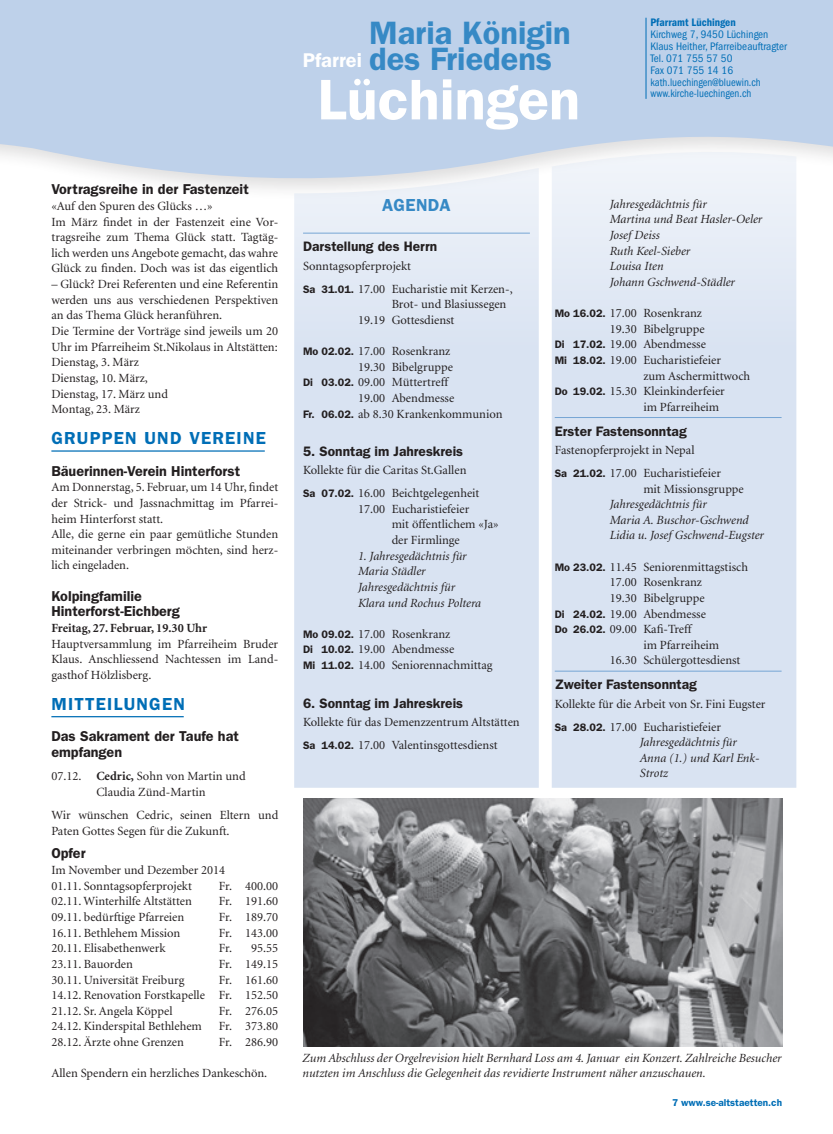
<style>
.page{position:relative;width:833px;height:1134px;background:#fff}
.page>*{position:absolute;margin:0;border:0;box-sizing:border-box;transform-origin:0 0}
.t1{font:600 57.5px "Franklin Gothic LT";color:#fff}
.t2{font:600 32.5px/26.9px "Franklin Gothic LT";color:#3689c5}
.t3{font:600 17.5px "Franklin Gothic LT";letter-spacing:.07em;color:#006eb6}
.t4{font:600 17.5px "Franklin Gothic LT";letter-spacing:.02em;color:#3689c5}
.t5{font:600 14.38px/15.6px "Franklin Gothic LT";color:#231f20}
.t6{font:600 13.75px "Franklin Gothic LT";color:#231f20}
.t7{font:12.5px/15.6px "Minion LT";color:#231f20}
.t8{font:italic 12.5px/15.6px "Minion LT";color:#231f20}
.t9{font:700 12.5px "Minion LT";color:#231f20}
.t10{font:condensed 11.25px/11.9px "Franklin Gothic LT";letter-spacing:.005em;color:#006eb6}
.t11{font:600 condensed 11.25px "Franklin Gothic LT";letter-spacing:.005em;color:#006eb6}
.t12{font:600 10px "Franklin Gothic LT";color:#006eb6}
.s1{font-weight:700}
.s2{font-size:20px;color:#fff}
.s3{font-family:"Franklin Gothic LT";font-weight:600;font-size:10.88px}
</style>
<div class="page">
<svg style="left:0;top:0;width:833px;height:190px;background:#c2d3ea"></svg>
<hr style="left:646px;top:18px;width:1px;height:81px;background:#006eb6">
<hr style="left:51px;top:450px;width:214px;height:2px;background:#006eb6">
<hr style="left:51px;top:716px;width:133px;height:1px;background:#006eb6">
<img style="left:303px;top:798px;width:479px;height:248px">
<svg style="left:294px;top:168px;width:245px;height:620px;background:#dbe5f2"></svg>
<svg style="left:552px;top:151px;width:244px;height:637px;background:#dce5f3"></svg>
<hr style="left:303px;top:233px;width:227px;height:1px;background:#76a5d4">
<hr style="left:555px;top:417px;width:226px;height:1px;background:#76a5d4">
<hr style="left:555px;top:671px;width:226px;height:1px;background:#76a5d4">
<p class="t5" style="left:51px;top:182px;width:199px">Vortragsreihe in der Fastenzeit</p>
<p class="t7" style="left:51px;top:199px;width:228px">«Auf den Spuren des Glücks …»<br>Im März findet in der Fastenzeit eine Vor&shy;tragsreihe zum Thema Glück statt. Tagtäg&shy;lich werden uns Angebote gemacht, das wahre Glück zu finden. Doch was ist das eigentlich</p>
<p class="t7" style="left:51px;top:277px;width:228px">– Glück? Drei Referenten und eine Referentin werden uns aus verschiedenen Perspektiven an das Thema Glück heranführen.<br>Die Termine der Vorträge sind jeweils um 20<br>Uhr im Pfarreiheim St.Nikolaus in Altstätten:<br>Dienstag, 3. März<br>Dienstag, 10. März,<br>Dienstag, 17. März und<br>Montag, 23. März</p>
<h3 class="t3" style="left:51px;top:428px;width:216px">GRUPPEN UND VEREINE</h3>
<p class="t5" style="left:51px;top:463px;width:190px">Bäuerinnen-Verein Hinterforst</p>
<p class="t7" style="left:51px;top:480px;width:228px">Am Donnerstag, 5. Februar, um 14 Uhr, findet der Strick- und Jassnachmittag im Pfarrei&shy;heim Hinterforst statt.<br>Alle, die gerne ein paar gemütliche Stunden miteinander verbringen möchten, sind herz&shy;lich eingeladen.</p>
<p class="t5" style="left:51px;top:588px;width:130px">Kolpingfamilie<br>Hinterforst-Eichberg</p>
<p class="t9" style="left:51px;top:621px;width:157px">Freitag, 27. Februar, 19.30 Uhr</p>
<p class="t7" style="left:51px;top:636px;width:228px;text-align:justify">Hauptversammlung im Pfarreiheim Bruder Klaus. Anschliessend Nachtessen im Land&shy;gasthof Hölzlisberg.</p>
<h3 class="t3" style="left:51px;top:694px;width:135px">MITTEILUNGEN</h3>
<p class="t5" style="left:51px;top:728px;width:189px">Das Sakrament der Taufe hat empfangen</p>
<p class="t7" style="left:51px;top:769px;width:196px;text-align:center">07.12. <span class="s1">Cedric,</span> Sohn von Martin und<br>Claudia Zünd-Martin</p>
<p class="t7" style="left:51px;top:808px;width:228px">Wir wünschen Cedric, seinen Eltern und<br>Paten Gottes Segen für die Zukunft.</p>
<p class="t5" style="left:51px;top:846px;width:36px">Opfer</p>
<p class="t7" style="left:51px;top:863px;width:175px">Im November und Dezember 2014<br>01.11. Sonntagsopferprojekt</p>
<p class="t7" style="left:219px;top:878px;width:61px">Fr. 400.00</p>
<p class="t7" style="left:51px;top:894px;width:142px">02.11. Winterhilfe Altstätten</p>
<p class="t7" style="left:219px;top:894px;width:61px">Fr. 191.60</p>
<p class="t7" style="left:51px;top:910px;width:134px">09.11. bedürftige Pfarreien</p>
<p class="t7" style="left:219px;top:910px;width:61px">Fr. 189.70</p>
<p class="t7" style="left:51px;top:925px;width:130px">16.11. Bethlehem Mission</p>
<p class="t7" style="left:219px;top:925px;width:61px">Fr. 143.00</p>
<p class="t7" style="left:51px;top:941px;width:116px">20.11. Elisabethenwerk</p>
<p class="t7" style="left:219px;top:941px;width:61px">Fr. 95.55</p>
<p class="t7" style="left:51px;top:956px;width:83px">23.11. Bauorden</p>
<p class="t7" style="left:219px;top:956px;width:61px">Fr. 149.15</p>
<p class="t7" style="left:51px;top:972px;width:134px">30.11. Universität Freiburg</p>
<p class="t7" style="left:51px;top:972px;width:228px;text-align:justify;text-indent:167px">Fr. 161.60<br>14.12. Renovation Forstkapelle Fr. 152.50<br>21.12. Sr. Angela Köppel</p>
<p class="t7" style="left:219px;top:1003px;width:61px">Fr. 276.05</p>
<p class="t7" style="left:51px;top:1019px;width:152px">24.12. Kinderspital Bethlehem</p>
<p class="t7" style="left:219px;top:1019px;width:61px">Fr. 373.80</p>
<p class="t7" style="left:51px;top:1035px;width:134px">28.12. Ärzte ohne Grenzen</p>
<p class="t7" style="left:219px;top:1035px;width:61px">Fr. 286.90</p>
<p class="t7" style="left:51px;top:1066px;width:217px">Allen Spendern ein herzliches Dankeschön.</p>
<h2 class="t2" style="left:303px;top:19px;width:269px;text-indent:66px">Maria Königin<br><span class="s2">Pfarrei</span> des Friedens</h2>
<p class="t11" style="left:650px;top:16px;width:87px">Pfarramt Lüchingen</p>
<p class="t10" style="left:650px;top:28px;width:138px">Kirchweg 7, 9450 Lüchingen<br>Klaus Heither, Pfarreibeauftragter<br>Tel. 071 755 57 50<br>Fax 071 755 14 16 kath.luechingen@bluewin.ch www.kirche-luechingen.ch</p>
<h1 class="t1" style="left:318px;top:66px;width:264px">Lüchingen</h1>
<h3 class="t4" style="left:382px;top:195px;width:70px">AGENDA</h3>
<p class="t6" style="left:303px;top:238px;width:136px">Darstellung des Herrn</p>
<p class="t7" style="left:303px;top:255px;width:211px;line-height:22.8px">Sonntagsopferprojekt<br><span class="s3">Sa 31.01.</span> 17.00 Eucharistie mit Kerzen-,</p>
<p class="t7" style="left:358px;top:297px;width:150px;text-indent:34px">Brot- und Blasiussegen<br>19.19 Gottesdienst</p>
<p class="t7" style="left:303px;top:344px;width:149px"><span class="s3">Mo 02.02.</span> 17.00 Rosenkranz</p>
<p class="t7" style="left:358px;top:359px;width:96px">19.30 Bibelgruppe</p>
<p class="t7" style="left:303px;top:375px;width:147px"><span class="s3">Di 03.02.</span> 09.00 Müttertreff</p>
<p class="t7" style="left:358px;top:391px;width:98px">19.00 Abendmesse</p>
<p class="t7" style="left:303px;top:406px;width:201px"><span class="s3">Fr. 06.02.</span> ab 8.30 Krankenkommunion</p>
<p class="t6" style="left:303px;top:443px;width:162px">5. Sonntag im Jahreskreis</p>
<p class="t7" style="left:303px;top:459px;width:178px;line-height:22.8px">Kollekte für die Caritas St.Gallen<br><span class="s3">Sa 07.02.</span> 16.00 Beichtgelegenheit</p>
<p class="t7" style="left:392px;top:501px;width:109px;text-indent:-34px">17.00 Eucharistiefeier<br>mit öffentlichem «Ja» der Firmlinge</p>
<p class="t8" style="left:358px;top:548px;width:125px">1. Jahresgedächtnis für<br>Maria Städler<br>Jahresgedächtnis für<br>Klara und Rochus Poltera</p>
<p class="t7" style="left:303px;top:626px;width:191px"><span class="s3">Mo 09.02.</span> 17.00 Rosenkranz<br><span class="s3">Di 10.02.</span> 19.00 Abendmesse<br><span class="s3">Mi 11.02.</span> 14.00 Seniorennachmittag</p>
<p class="t6" style="left:303px;top:695px;width:162px">6. Sonntag im Jahreskreis</p>
<p class="t7" style="left:303px;top:711px;width:218px;line-height:22.8px">Kollekte für das Demenzzentrum Altstätten<br><span class="s3">Sa 14.02.</span> 17.00 Valentinsgottesdienst</p>
<p class="t8" style="left:609px;top:196px;width:154px">Jahresgedächtnis für<br>Martina und Beat Hasler-Oeler<br>Josef Deiss<br>Ruth Keel-Sieber<br>Louisa Iten<br>Johann Gschwend-Städler</p>
<p class="t7" style="left:555px;top:306px;width:149px"><span class="s3">Mo 16.02.</span> 17.00 Rosenkranz</p>
<p class="t7" style="left:609px;top:321px;width:96px">19.30 Bibelgruppe</p>
<p class="t7" style="left:555px;top:337px;width:153px"><span class="s3">Di 17.02.</span> 19.00 Abendmesse</p>
<p class="t7" style="left:555px;top:353px;width:168px"><span class="s3">Mi 18.02.</span> 19.00 Eucharistiefeier</p>
<p class="t7" style="left:643px;top:368px;width:108px">zum Aschermittwoch</p>
<p class="t7" style="left:555px;top:384px;width:172px"><span class="s3">Do 19.02.</span> 15.30 Kleinkinderfeier</p>
<p class="t7" style="left:643px;top:399px;width:77px">im Pfarreiheim</p>
<p class="t6" style="left:555px;top:423px;width:133px">Erster Fastensonntag</p>
<p class="t7" style="left:555px;top:439px;width:168px;line-height:22.8px">Fastenopferprojekt in Nepal<br><span class="s3">Sa 21.02.</span> 17.00 Eucharistiefeier</p>
<p class="t7" style="left:643px;top:481px;width:102px">mit Missionsgruppe</p>
<p class="t8" style="left:609px;top:497px;width:156px">Jahresgedächtnis für<br>Maria A. Buschor-Gschwend<br>Lidia u. Josef Gschwend-Eugster</p>
<p class="t7" style="left:555px;top:559px;width:195px"><span class="s3">Mo 23.02.</span> 11.45 Seniorenmittagstisch</p>
<p class="t7" style="left:609px;top:575px;width:94px">17.00 Rosenkranz</p>
<p class="t7" style="left:609px;top:591px;width:96px">19.30 Bibelgruppe</p>
<p class="t7" style="left:555px;top:606px;width:153px"><span class="s3">Di 24.02.</span> 19.00 Abendmesse</p>
<p class="t7" style="left:555px;top:622px;width:138px"><span class="s3">Do 26.02.</span> 09.00 Kafi-Treff</p>
<p class="t7" style="left:643px;top:637px;width:77px">im Pfarreiheim</p>
<p class="t7" style="left:609px;top:653px;width:132px">16.30 Schülergottesdienst</p>
<p class="t6" style="left:555px;top:676px;width:144px">Zweiter Fastensonntag</p>
<p class="t7" style="left:555px;top:693px;width:212px;line-height:22.8px">Kollekte für die Arbeit von Sr. Fini Eugster<br><span class="s3">Sa 28.02.</span> 17.00 Eucharistiefeier</p>
<p class="t8" style="left:640px;top:735px;width:121px">Jahresgedächtnis für<br>Anna (1.) und Karl Enk-<br>Strotz</p>
<p class="t8" style="left:302px;top:1050px;width:480px">Zum Abschluss der Orgelrevision hielt Bernhard Loss am 4. Januar ein Konzert. Zahlreiche Besucher nutzten im Anschluss die Gelegenheit das revidierte Instrument näher anzuschauen.</p>
<p class="t12" style="left:672px;top:1096px;width:111px">7 www.se-altstaetten.ch</p>
</div>
